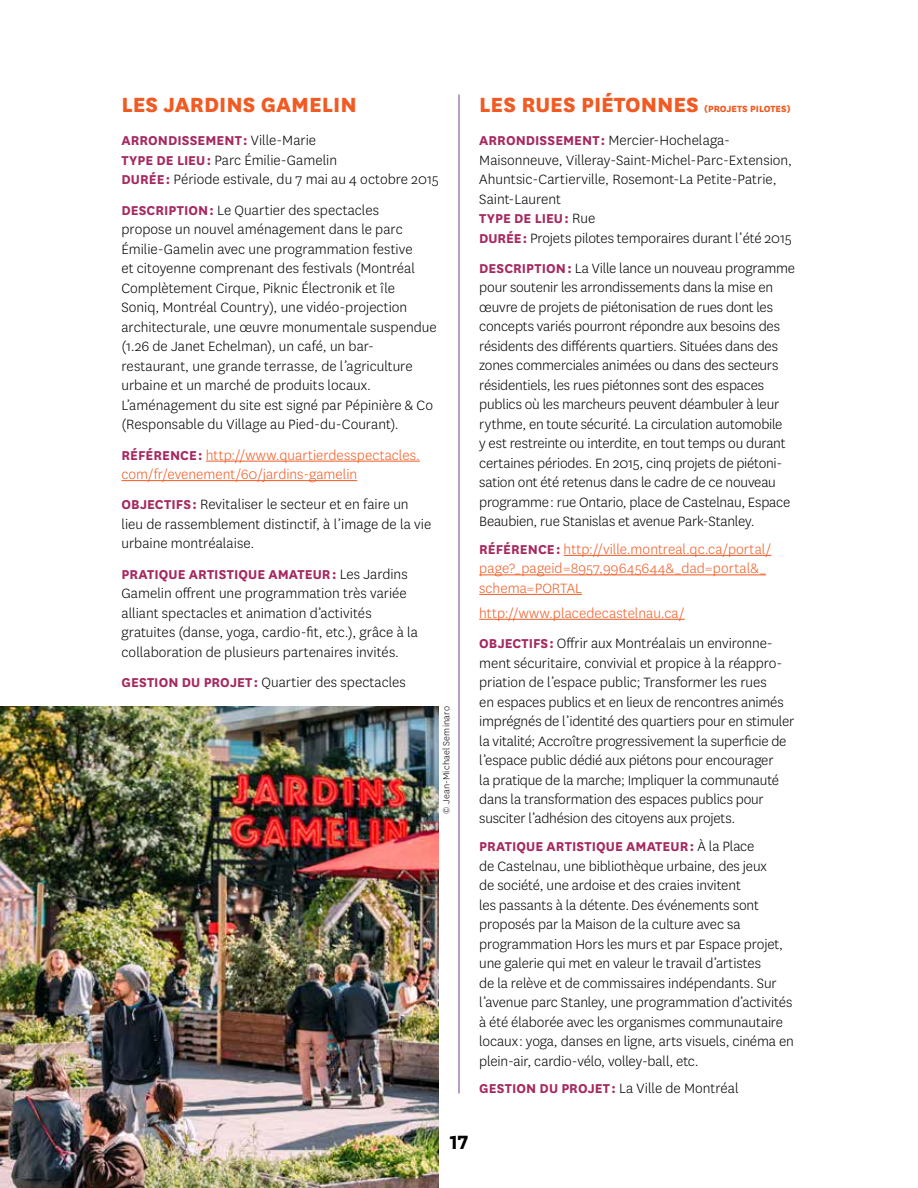
<style>
.page{position:relative;width:918px;height:1188px;background:#fff}
.page>*{position:absolute;margin:0;border:0;box-sizing:border-box;transform-origin:0 0}
.t1{font:800 24px "National";color:#f15a22}
.t2{font:700 22.5px "National";color:#000}
.t3{font:300 15.75px/19.5px "National";letter-spacing:-.005em;color:#000}
.t4{font:300 15.75px/19.5px "National";letter-spacing:.005em;color:#f15a22}
.t5{font:700 15px "National";letter-spacing:.005em;color:#a52960}
.t6{font:300 10.5px "National";letter-spacing:.015em;color:#000}
.t7{font:800 10.5px "National";color:#f15a22}
.s1{font-weight:300;font-size:15.75px;color:#000}
.s2{font-weight:700;font-size:15px;color:#a52960}
.s3{color:#f15a22}
</style>
<div class="page">
<hr style="left:459px;top:94px;width:1px;height:1000px;background:#6c3f98">
<hr style="left:206px;top:461px;width:214px;height:1px;background:#f15a22">
<hr style="left:122px;top:480px;width:235px;height:1px;background:#f15a22">
<hr style="left:564px;top:555px;width:207px;height:1px;background:#f15a22">
<hr style="left:479px;top:574px;width:287px;height:1px;background:#f15a22">
<hr style="left:479px;top:594px;width:103px;height:1px;background:#f15a22">
<hr style="left:479px;top:619px;width:206px;height:1px;background:#f15a22">
<img style="left:0;top:706px;width:439px;height:482px">
<h1 class="t1" style="left:122px;top:88px;width:237px">LES JARDINS GAMELIN</h1>
<p class="t5" style="left:122px;top:130px;width:196px">ARRONDISSEMENT : <span class="s1">Ville-Marie</span></p>
<p class="t3" style="left:122px;top:150px;width:319px"><span class="s2">TYPE DE LIEU :</span> Parc Émilie-Gamelin<br><span class="s2">DURÉE :</span> Période estivale, du 7 mai au 4 octobre 2015</p>
<p class="t3" style="left:122px;top:200px;width:317px"><span class="s2">DESCRIPTION :</span> Le Quartier des spectacles<br>propose un nouvel aménagement dans le parc Émilie-Gamelin avec une programmation festive<br>et citoyenne comprenant des festivals (Montréal Complètement Cirque, Piknic Électronik et île<br>Soniq, Montréal Country), une vidéo-projection architecturale, une œuvre monumentale suspendue (1.26 de Janet Echelman), un café, un bar&shy;restaurant, une grande terrasse, de l’agriculture urbaine et un marché de produits locaux.<br>L’aménagement du site est signé par Pépinière &amp; Co (Responsable du Village au Pied-du-Courant).</p>
<p class="t4" style="left:121px;top:445px;width:297px"><span class="s2">RÉFÉRENCE :</span> http://www.quartierdesspectacles. com/fr/evenement/60/jardins-gamelin</p>
<p class="t3" style="left:121px;top:494px;width:311px"><span class="s2">OBJECTIFS :</span> Revitaliser le secteur et en faire un lieu de rassemblement distinctif, à l’image de la vie urbaine montréalaise.</p>
<p class="t5" style="left:122px;top:563px;width:288px">PRATIQUE ARTISTIQUE AMATEUR : <span class="s1">Les Jardins</span></p>
<p class="t3" style="left:121px;top:583px;width:298px">Gamelin offrent une programmation très variée alliant spectacles et animation d’activités gratuites (danse, yoga, cardio-fit, etc.), grâce à la collaboration de plusieurs partenaires invités.</p>
<p class="t3" style="left:122px;top:672px;width:286px"><span class="s2">GESTION DU PROJET :</span> Quartier des spectacles</p>
<p class="t6" style="left:440px;top:814px;width:109px;rotate:-90deg">© Jean-Michael Seminaro</p>
<h1 class="t1" style="left:479px;top:88px;width:221px">LES RUES PIÉTONNES</h1>
<p class="t7" style="left:704px;top:102px;width:88px">(PROJETS PILOTES)</p>
<p class="t3" style="left:479px;top:130px;width:314px"><span class="s2">ARRONDISSEMENT :</span> Mercier-Hochelaga-Maisonneuve, Villeray‑Saint-Michel‑Parc-Extension, Ahuntsic-Cartierville, Rosemont-La Petite-Patrie, Saint-Laurent</p>
<p class="t5" style="left:479px;top:208px;width:118px">TYPE DE LIEU : <span class="s1">Rue</span></p>
<p class="t3" style="left:479px;top:223px;width:317px;line-height:29.7px"><span class="s2">DURÉE :</span> Projets pilotes temporaires durant l’été 2015<br><span class="s2">DESCRIPTION :</span> La Ville lance un nouveau programme</p>
<p class="t3" style="left:479px;top:277px;width:313px">pour soutenir les arrondissements dans la mise en œuvre de projets de piétonisation de rues dont les concepts variés pourront répondre aux besoins des résidents des différents quartiers. Situées dans des zones commerciales animées ou dans des secteurs résidentiels, les rues piétonnes sont des espaces publics où les marcheurs peuvent déambuler à leur rythme, en toute sécurité. La circulation automobile y est restreinte ou interdite, en tout temps ou durant certaines périodes. En 2015, cinq projets de piétoni&shy;sation ont été retenus dans le cadre de ce nouveau programme : rue Ontario, place de Castelnau, Espace Beaubien, rue Stanislas et avenue Park-Stanley.</p>
<p class="t4" style="left:479px;top:539px;width:294px"><span class="s2">RÉFÉRENCE :</span> http://ville.montreal.qc.ca/portal/ page?_pageid=8957,99645644&amp;_dad=portal&amp;_ schema=PORTAL</p>
<p class="t3" style="left:479px;top:597px;width:293px;line-height:30.3px"><span class="s3">http://www.placedecastelnau.ca/<br></span><span class="s2">OBJECTIFS :</span> Offrir aux Montréalais un environne-</p>
<p class="t3" style="left:479px;top:652px;width:317px">ment sécuritaire, convivial et propice à la réappro&shy;priation de l’espace public; Transformer les rues<br>en espaces publics et en lieux de rencontres animés imprégnés de l’identité des quartiers pour en stimuler la vitalité; Accroître progressivement la superficie de l’espace public dédié aux piétons pour encourager<br>la pratique de la marche; Impliquer la communauté dans la transformation des espaces publics pour susciter l’adhésion des citoyens aux projets.</p>
<p class="t5" style="left:479px;top:836px;width:277px">PRATIQUE ARTISTIQUE AMATEUR : <span class="s1">À la Place</span></p>
<p class="t3" style="left:479px;top:856px;width:316px">de Castelnau, une bibliothèque urbaine, des jeux<br>de société, une ardoise et des craies invitent<br>les passants à la détente. Des événements sont proposés par la Maison de la culture avec sa programmation Hors les murs et par Espace projet, une galerie qui met en valeur le travail d’artistes<br>de la relève et de commissaires indépendants. Sur l’avenue parc Stanley, une programmation d’activités à été élaborée avec les organismes communautaire locaux : yoga, danses en ligne, arts visuels, cinéma en plein-air, cardio-vélo, volley-ball, etc.</p>
<p class="t3" style="left:479px;top:1078px;width:261px"><span class="s2">GESTION DU PROJET :</span> La Ville de Montréal</p>
<h2 class="t2" style="left:450px;top:1126px;width:20px">17</h2>
</div>
